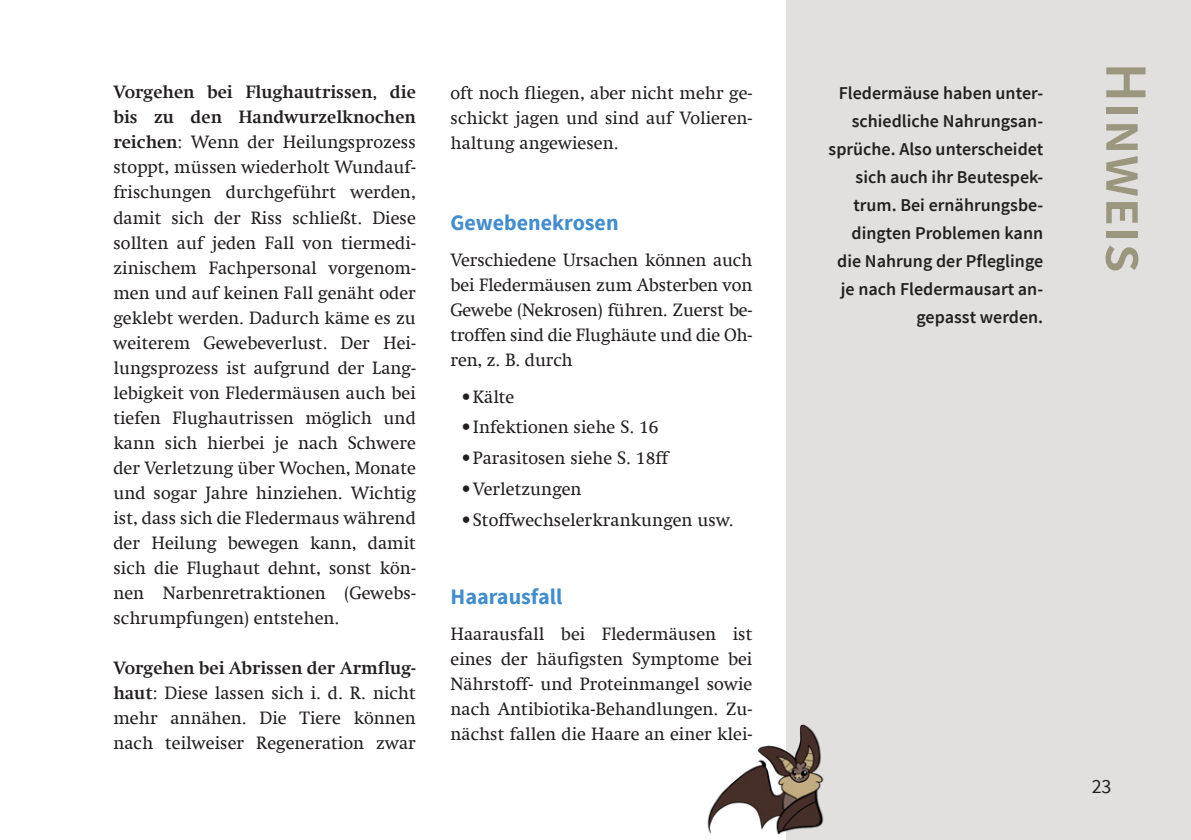
<style>
.page{position:relative;width:1191px;height:840px;background:#fff}
.page>*{position:absolute;margin:0;border:0;box-sizing:border-box;transform-origin:0 0}
.t1{font:600 60px "Source Sans Pro";color:#9a977e}
.t2{font:700 22px "Source Sans Pro";color:#448dcb}
.t3{font:20px "Source Sans Pro";color:#231f20}
.t4{font:18px/25px "Swift Com";color:#231f20;text-align:justify}
.t5{font:600 18px/28px "Source Sans Pro";color:#231f20;text-align:right}
.s1{font-weight:700}
</style>
<div class="page">
<div style="left:786px;top:0;width:405px;height:839px;background:#e1e0df"></div>
<img style="left:707px;top:724px;width:117px;height:111px">
<p class="t4" style="left:113px;top:80px;width:304px"><span class="s1">Vorgehen bei Flughautrissen, die bis zu den Handwurzelknochen reichen</span>: Wenn der Heilungsprozess stoppt, müssen wiederholt Wundauf&shy;frischungen durchgeführt werden, damit sich der Riss schließt. Diese sollten auf jeden Fall von tiermedi&shy;zinischem Fachpersonal vorgenom&shy;men und auf keinen Fall genäht oder geklebt werden. Dadurch käme es zu weiterem Gewebeverlust. Der Hei&shy;lungsprozess ist aufgrund der Lang&shy;lebigkeit von Fledermäusen auch bei tiefen Flughautrissen möglich und kann sich hierbei je nach Schwere der Verletzung über Wochen, Monate und sogar Jahre hinziehen. Wichtig ist, dass sich die Fledermaus während der Heilung bewegen kann, damit sich die Flughaut dehnt, sonst kön&shy;nen Narbenretraktionen (Gewebs&shy;schrumpfungen) entstehen.</p>
<p class="t4" style="left:113px;top:655px;width:304px"><span class="s1">Vorgehen bei Abrissen der Armflug&shy;haut</span>: Diese lassen sich i. d. R. nicht mehr annähen. Die Tiere können nach teilweiser Regeneration zwar</p>
<p class="t4" style="left:450px;top:80px;width:303px">oft noch fliegen, aber nicht mehr ge&shy;schickt jagen und sind auf Volieren&shy;haltung angewiesen.</p>
<p class="t2" style="left:450px;top:208px;width:169px">Gewebenekrosen</p>
<p class="t4" style="left:450px;top:247px;width:303px">Verschiedene Ursachen können auch bei Fledermäusen zum Absterben von Gewebe (Nekrosen) führen. Zuerst be&shy;troffen sind die Flughäute und die Oh&shy;ren, z. B. durch</p>
<p class="t4" style="left:462px;top:384px;width:54px">•Kälte</p>
<p class="t4" style="left:462px;top:414px;width:198px">• Infektionen siehe S. 16</p>
<p class="t4" style="left:462px;top:445px;width:208px">•Parasitosen siehe S. 18ff</p>
<p class="t4" style="left:462px;top:476px;width:121px">•Verletzungen</p>
<p class="t4" style="left:462px;top:506px;width:273px">•Stoffwechselerkrankungen usw.</p>
<p class="t2" style="left:450px;top:581px;width:113px">Haarausfall</p>
<p class="t4" style="left:450px;top:621px;width:303px">Haarausfall bei Fledermäusen ist eines der häufigsten Symptome bei Nährstoff- und Proteinmangel sowie nach Antibiotika-Behandlungen. Zu&shy;nächst fallen die Haare an einer klei-</p>
<p class="t5" style="left:828px;top:79px;width:216px">Fledermäuse haben unter&shy;schiedliche Nahrungsan&shy;sprüche. Also unterscheidet sich auch ihr Beutespek&shy;trum. Bei ernährungsbe&shy;dingten Problemen kann die Nahrung der Pfleglinge je nach Fledermausart an&shy;gepasst werden.</p>
<h1 class="t1" style="left:1164px;top:62px;width:212px;rotate:90deg">Hinweis</h1>
<p class="t3" style="left:1091px;top:773px;width:21px">23</p>
<p class="t3" style="left:1103px;top:773px;width:21px">23</p>
</div>
